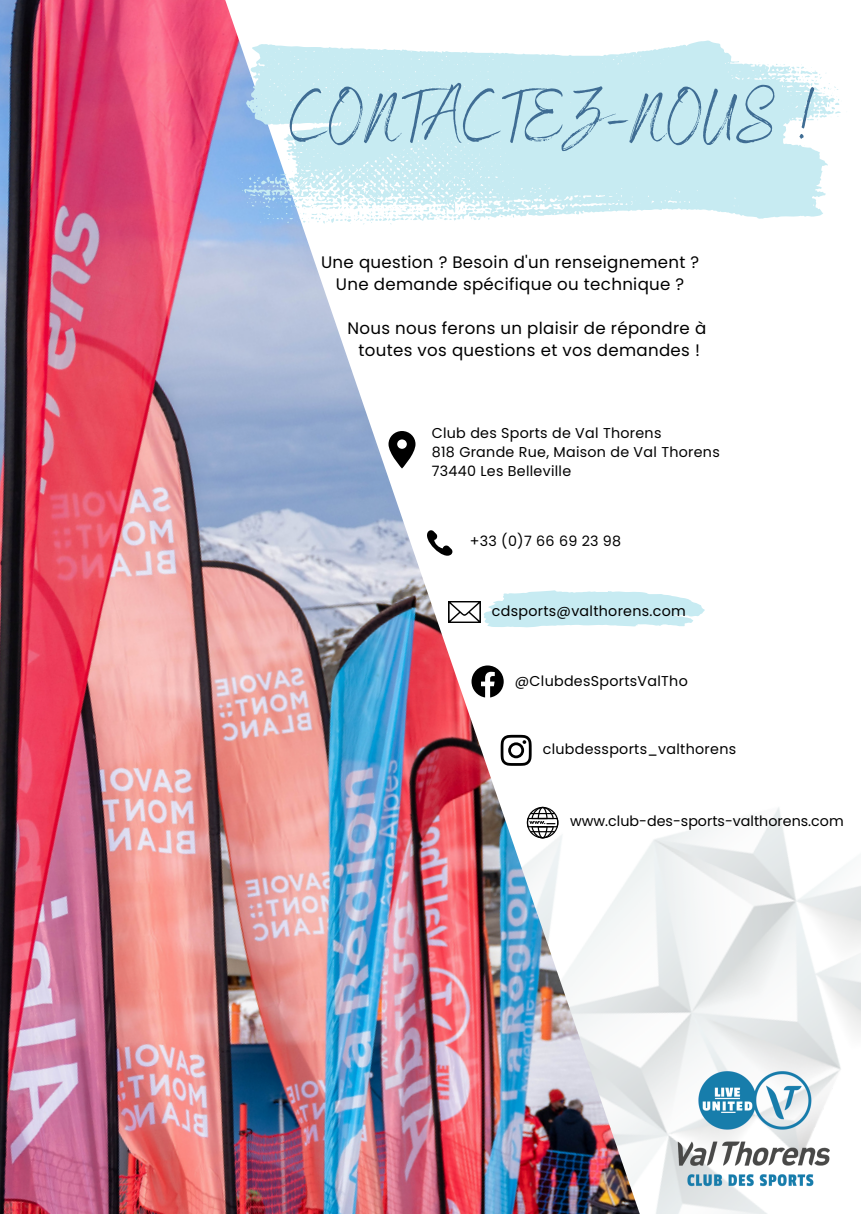
<style>
.page{position:relative;width:861px;height:1214px;background:#fff}
.page>*{position:absolute;margin:0;border:0;box-sizing:border-box;transform-origin:0 0}
.t1{font:71.4px "Benedict";letter-spacing:.02em;color:#3f6d94}
.t2{font:16.6px/22.2px "Poppins";letter-spacing:.02em;color:#000;text-align:center}
.t3{font:14.2px/19px "Poppins";letter-spacing:.02em;color:#000}
.t4{font:14.2px "Poppins";color:#000}
</style>
<div class="page">
<img style="left:652px;top:807px;width:209px;height:406px">
<img style="left:0;top:0;width:652px;height:1213px">
<svg style="left:389px;top:431px;width:27px;height:37px"></svg>
<svg style="left:421px;top:530px;width:31px;height:31px"></svg>
<img style="left:449px;top:601px;width:31px;height:21px">
<svg style="left:472px;top:665px;width:31px;height:32px"></svg>
<svg style="left:501px;top:735px;width:31px;height:31px"></svg>
<svg style="left:527px;top:807px;width:31px;height:31px"></svg>
<img style="left:676px;top:1070px;width:155px;height:116px">
<svg style="left:238px;top:40px;width:603px;height:184px;fill:#c7ebf2"></svg>
<svg style="left:482px;top:575px;width:223px;height:74px"></svg>
<h1 class="t1" style="left:289px;top:72px;width:526px">CONTACTEZ-NOUS !</h1>
<p class="t2" style="left:321px;top:251px;width:380px">Une question ? Besoin d'un renseignement ?<br>Une demande spécifique ou technique ?</p>
<p class="t2" style="left:347px;top:317px;width:360px">Nous nous ferons un plaisir de répondre à toutes vos questions et vos demandes !</p>
<p class="t3" style="left:432px;top:423px;width:290px">Club des Sports de Val Thorens<br>818 Grande Rue, Maison de Val Thorens<br>73440 Les Belleville</p>
<p class="t3" style="left:470px;top:531px;width:153px">+33 (0)7 66 69 23 98</p>
<p class="t3" style="left:492px;top:601px;width:196px">cdsports@valthorens.com</p>
<p class="t3" style="left:515px;top:671px;width:174px">@ClubdesSportsValTho</p>
<p class="t3" style="left:543px;top:740px;width:195px">clubdessports_valthorens</p>
<p class="t4" style="left:570px;top:811px;width:275px">www.club-des-sports-valthorens.com</p>
</div>
